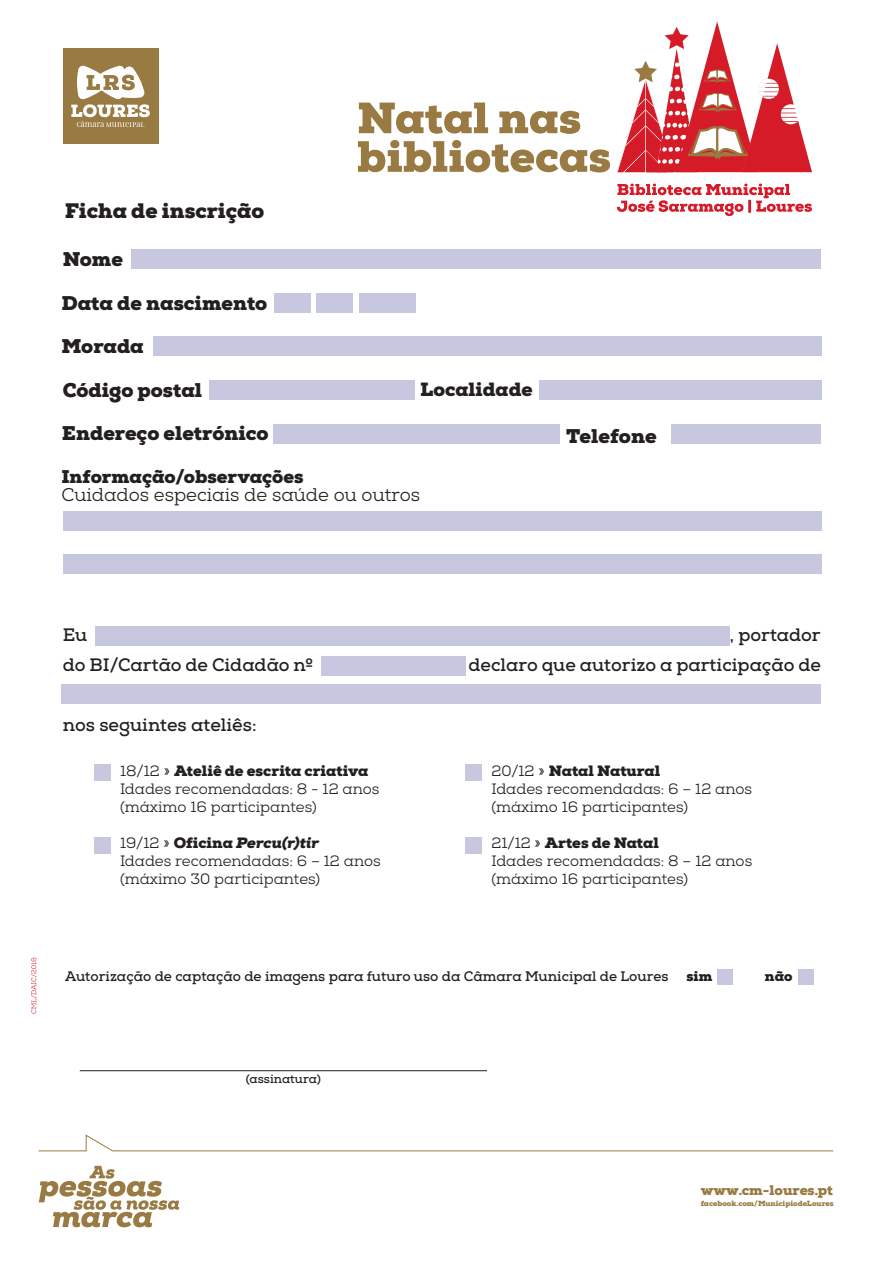
<style>
.page{position:relative;width:893px;height:1263px;background:#fff}
.page>*{position:absolute;margin:0;border:0;box-sizing:border-box;transform-origin:0 0}
.t1{font:900 21px "Nexa Slab";color:#231f20}
.t2{font:900 19.8px "Nexa Slab";color:#231f20}
.t3{font:900 19.2px "Nexa Slab";color:#231f20}
.t4{font:18.45px "Nexa Slab";color:#231f20}
.t5{font:900 18.45px "Nexa Slab";color:#231f20}
.t6{font:700 18px "Nexa Slab";color:#231f20}
.t7{font:15px/18px "Nexa Slab";color:#231f20}
.t8{font:900 15px "Nexa Slab";color:#231f20}
.t9{font:italic 900 15px "Nexa Slab";color:#231f20}
.t10{font:900 13.95px "Nexa Slab";color:#9a7a43}
.t11{font:700 13.8px "Nexa Slab";color:#231f20}
.t12{font:900 13.8px "Nexa Slab";color:#231f20}
.t13{font:700 12px "Nexa Slab";color:#231f20}
.t14{font:900 7.5px "Nexa Slab";color:#9a7a43}
.s1{font-weight:400}
.s2{font-weight:400;font-style:normal}
.s3{font-style:normal}
</style>
<div class="page">
<svg style="left:617px;top:22px;width:195px;height:151px"></svg>
<svg style="left:617px;top:184px;width:195px;height:32px"></svg>
<svg style="left:39px;top:1166px;width:140px;height:61px"></svg>
<svg style="left:38px;top:1134px;width:796px;height:17px"></svg>
<div style="left:95px;top:626px;width:634px;height:20px;background:#c7c7e0"></div>
<div style="left:321px;top:656px;width:145px;height:19px;background:#c7c7e0"></div>
<div style="left:61px;top:684px;width:760px;height:20px;background:#c7c7e0"></div>
<div style="left:63px;top:511px;width:758px;height:20px;background:#c7c7e0"></div>
<div style="left:63px;top:555px;width:758px;height:19px;background:#c7c7e0"></div>
<div style="left:274px;top:424px;width:286px;height:19px;background:#c7c7e0"></div>
<div style="left:671px;top:424px;width:150px;height:19px;background:#c7c7e0"></div>
<div style="left:539px;top:380px;width:282px;height:20px;background:#c7c7e0"></div>
<div style="left:209px;top:380px;width:206px;height:20px;background:#c7c7e0"></div>
<div style="left:153px;top:336px;width:668px;height:20px;background:#c7c7e0"></div>
<div style="left:274px;top:293px;width:36px;height:19px;background:#c7c7e0"></div>
<div style="left:132px;top:249px;width:689px;height:20px;background:#c7c7e0"></div>
<div style="left:317px;top:293px;width:36px;height:19px;background:#c7c7e0"></div>
<div style="left:359px;top:293px;width:56px;height:19px;background:#c7c7e0"></div>
<div style="left:717px;top:968px;width:16px;height:16px;background:#c7c7e0"></div>
<hr style="left:80px;top:1070px;width:407px;height:1px;background:#231f20">
<div style="left:94px;top:764px;width:17px;height:17px;background:#c7c7e0"></div>
<div style="left:466px;top:764px;width:16px;height:17px;background:#c7c7e0"></div>
<div style="left:94px;top:837px;width:17px;height:16px;background:#c7c7e0"></div>
<div style="left:466px;top:837px;width:16px;height:16px;background:#c7c7e0"></div>
<div style="left:798px;top:968px;width:16px;height:16px;background:#c7c7e0"></div>
<svg style="left:358px;top:140px;width:252px;height:33px"></svg>
<svg style="left:359px;top:103px;width:221px;height:31px"></svg>
<svg style="left:31px;top:958px;width:6px;height:56px"></svg>
<div style="left:63px;top:49px;width:95px;height:95px;background:#9a7a43"></div>
<svg style="left:71px;top:66px;width:79px;height:61px"></svg>
<p class="t1" style="left:65px;top:197px;width:201px">Ficha de inscrição</p>
<p class="t2" style="left:63px;top:247px;width:62px">Nome</p>
<p class="t2" style="left:62px;top:290px;width:207px">Data de nascimento</p>
<p class="t2" style="left:62px;top:334px;width:84px">Morada</p>
<p class="t2" style="left:63px;top:377px;width:141px">Código postal</p>
<p class="t3" style="left:420px;top:377px;width:114px">Localidade</p>
<p class="t2" style="left:62px;top:421px;width:208px">Endereço eletrónico</p>
<p class="t2" style="left:566px;top:423px;width:92px">Telefone</p>
<p class="t5" style="left:61px;top:465px;width:244px">Informação/observações</p>
<p class="t4" style="left:61px;top:484px;width:360px">Cuidados especiais de saúde ou outros</p>
<p class="t6" style="left:63px;top:624px;width:26px">Eu</p>
<p class="t6" style="left:730px;top:624px;width:93px">, portador</p>
<p class="t6" style="left:63px;top:654px;width:252px">do BI/Cartão de Cidadão nº</p>
<p class="t6" style="left:469px;top:654px;width:354px">declaro que autorizo a participação de</p>
<p class="t6" style="left:63px;top:714px;width:195px">nos seguintes ateliês:</p>
<p class="t8" style="left:120px;top:761px;width:250px"><span class="s1">18/12 »</span> Ateliê de escrita criativa</p>
<p class="t7" style="left:120px;top:780px;width:261px">Idades recomendadas: 8 - 12 anos (máximo 16 participantes)</p>
<p class="t9" style="left:120px;top:833px;width:201px"><span class="s2">19/12 »</span> <span class="s3">Oficina</span> Percu(r)tir</p>
<p class="t7" style="left:120px;top:852px;width:262px">Idades recomendadas: 6 – 12 anos (máximo 30 participantes)</p>
<p class="t8" style="left:491px;top:761px;width:170px"><span class="s1">20/12 »</span> Natal Natural</p>
<p class="t7" style="left:491px;top:780px;width:262px">Idades recomendadas: 6 – 12 anos (máximo 16 participantes)</p>
<p class="t8" style="left:491px;top:833px;width:169px"><span class="s1">21/12 »</span> Artes de Natal</p>
<p class="t7" style="left:491px;top:852px;width:262px">Idades recomendadas: 8 – 12 anos (máximo 16 participantes)</p>
<p class="t11" style="left:65px;top:968px;width:605px">Autorização de captação de imagens para futuro uso da Câmara Municipal de Loures</p>
<p class="t12" style="left:686px;top:968px;width:27px">sim</p>
<p class="t12" style="left:765px;top:968px;width:29px">não</p>
<p class="t13" style="left:246px;top:1072px;width:76px">(assinatura)</p>
<p class="t10" style="left:701px;top:1181px;width:134px">www.cm-loures.pt</p>
<p class="t14" style="left:701px;top:1199px;width:135px">facebook.com/MunicipiodeLoures</p>
</div>
